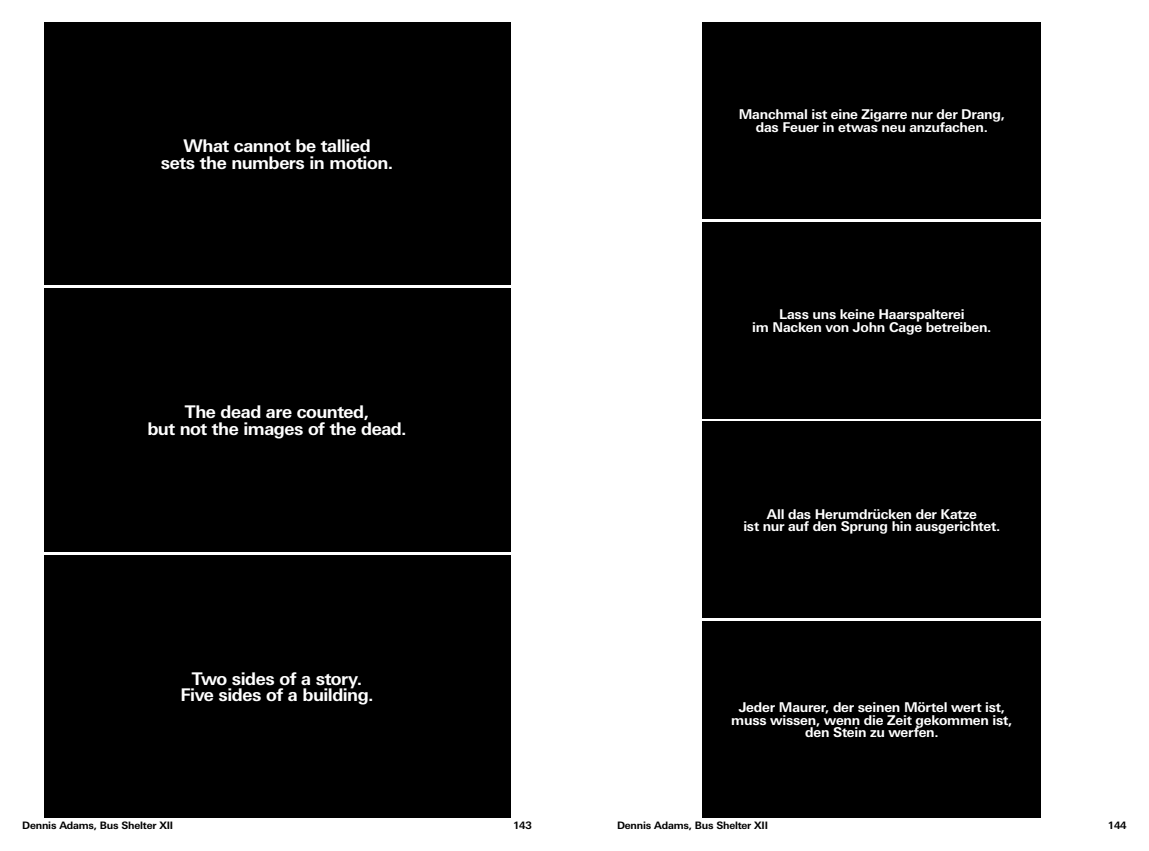
<style>
.page{position:relative;width:1149px;height:851px;background:#fff}
.page>*{position:absolute;margin:0;border:0;box-sizing:border-box;transform-origin:0 0}
.t1{font:700 17.4px/16.6px "Linotype Univers Basic";letter-spacing:-.03em;color:#fff;text-align:center}
.t2{font:700 13.5px/12.5px "Linotype Univers Basic";letter-spacing:-.015em;color:#fff;text-align:center}
.t3{font:700 10.2px "Linotype Univers Basic";letter-spacing:-.02em;color:#000}
</style>
<div class="page">
<div style="left:702px;top:22px;width:338px;height:196px;background:#000"></div>
<div style="left:702px;top:222px;width:338px;height:196px;background:#000"></div>
<div style="left:702px;top:421px;width:338px;height:197px;background:#000"></div>
<div style="left:702px;top:621px;width:338px;height:196px;background:#000"></div>
<div style="left:44px;top:22px;width:466px;height:263px;background:#000"></div>
<div style="left:44px;top:288px;width:466px;height:263px;background:#000"></div>
<div style="left:44px;top:555px;width:466px;height:262px;background:#000"></div>
<p class="t1" style="left:161px;top:137px;width:234px">What cannot be tallied<br>sets the numbers in motion.</p>
<p class="t1" style="left:147px;top:403px;width:261px">The dead are counted,<br>but not the images of the dead.</p>
<p class="t1" style="left:180px;top:670px;width:194px">Two sides of a story.<br>Five sides of a building.</p>
<p class="t2" style="left:738px;top:108px;width:268px">Manchmal ist eine Zigarre nur der Drang, das Feuer in etwas neu anzufachen.</p>
<p class="t2" style="left:752px;top:308px;width:241px">Lass uns keine Haarspalterei<br>im Nacken von John Cage betreiben.</p>
<p class="t2" style="left:743px;top:507px;width:258px">All das Herumdrücken der Katze<br>ist nur auf den Sprung hin ausgerichtet.</p>
<p class="t2" style="left:731px;top:701px;width:283px">Jeder Maurer, der seinen Mörtel wert ist, muss wissen, wenn die Zeit gekommen ist, den Stein zu werfen.</p>
<p class="t3" style="left:22px;top:818px;width:152px">Dennis Adams, Bus Shelter XII</p>
<p class="t3" style="left:513px;top:818px;width:20px">143</p>
<p class="t3" style="left:617px;top:818px;width:152px">Dennis Adams, Bus Shelter XII</p>
<p class="t3" style="left:1107px;top:818px;width:20px">144</p>
</div>
